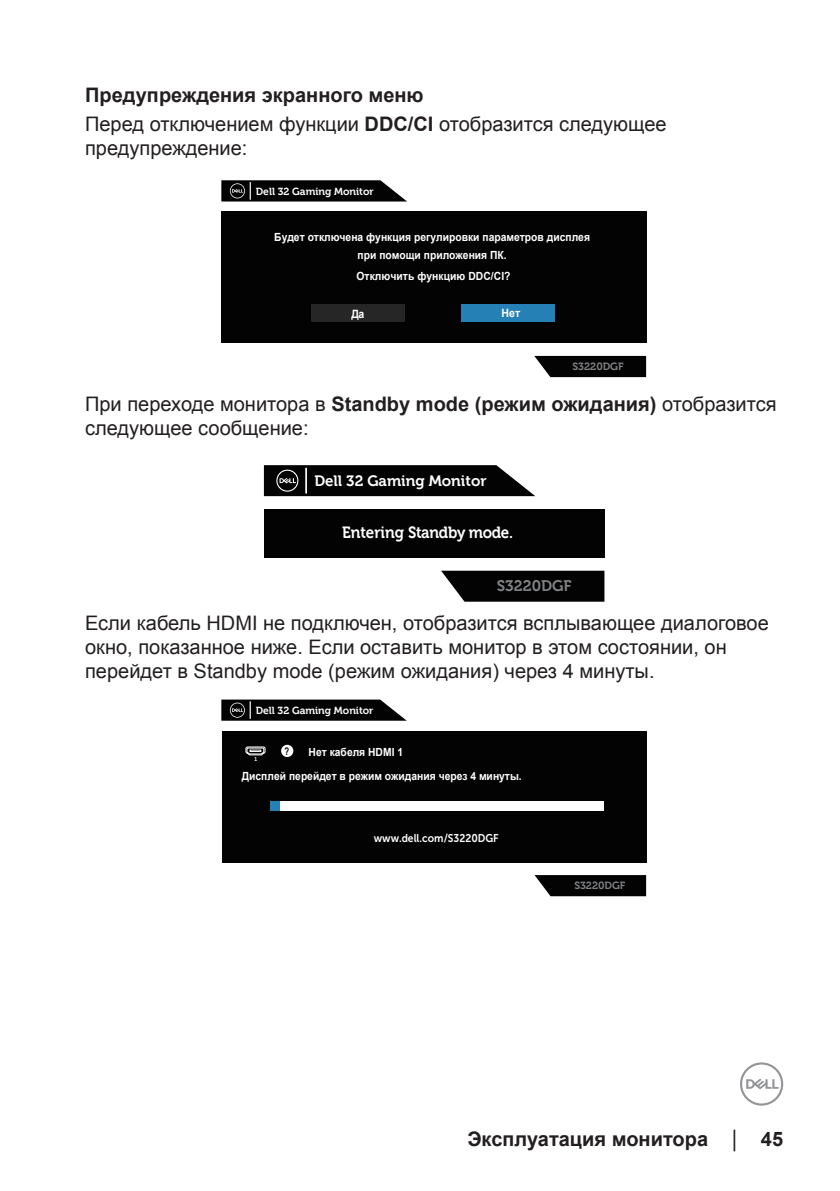
<style>
.page{position:relative;width:840px;height:1191px;background:#fff}
.page>*{position:absolute;margin:0;border:0;box-sizing:border-box;transform-origin:0 0}
.text{font:20px/24px "Arial";color:#231f20}
.Head3{font:700 20px "Arial";color:#231f20}
.t1{font:700 16.4px "Museo For Dell";letter-spacing:-.02em;color:#fff;scale:.92 1}
.t2{font:700 15.4px "Museo For Dell";color:#808285}
.t3{font:700 15px "Museo For Dell";color:#fff}
.t4{font:700 11.4px "Arial";color:#fff;scale:.92 1}
.t5{font:700 11.2px/17.6px "Arial";color:#fff;text-align:center;scale:.92 1}
.t6{font:11.2px "Museo Sans For Dell 700";color:#fff;scale:.92 1}
.t7{font:700 10.6px "Museo For Dell";color:#808285}
.t8{font:700 10.4px "Museo For Dell";color:#fff}
.t9{font:700 10.4px "Arial";color:#030303;scale:.73 1}
.t10{font:5.8px "Museo Sans For Dell 700";color:#fff;scale:.92 1}
.s1{font-weight:700}
.s2{font-family:"Times New Roman";font-weight:400;font-size:18px}
</style>
<div class="page">
<svg style="left:740px;top:1062px;width:42px;height:43px"></svg>
<div style="left:221px;top:212px;width:425px;height:131px;background:#030303"></div>
<div style="left:311px;top:304px;width:94px;height:18px;background:#262626"></div>
<div style="left:461px;top:304px;width:94px;height:18px;background:#2581b5"></div>
<svg style="left:534px;top:356px;width:111px;height:21px;background:#151515"></svg>
<svg style="left:221px;top:180px;width:186px;height:21px;background:#1d1d1d"></svg>
<div style="left:264px;top:509px;width:340px;height:49px;background:#030303"></div>
<svg style="left:441px;top:571px;width:163px;height:30px;background:#151515"></svg>
<svg style="left:264px;top:465px;width:271px;height:31px;background:#1a1a1a"></svg>
<div style="left:222px;top:731px;width:424px;height:131px;background:#030303"></div>
<svg style="left:534px;top:875px;width:111px;height:21px;background:#171717"></svg>
<div style="left:270px;top:801px;width:333px;height:10px;background:#fff"></div>
<div style="left:281px;top:745px;width:12px;height:12px;background:#fff;border-radius:50%"></div>
<svg style="left:245px;top:746px;width:20px;height:9px"></svg>
<div style="left:270px;top:801px;width:9px;height:10px;background:#2581b5"></div>
<svg style="left:221px;top:699px;width:185px;height:21px;background:#202020"></svg>
<p class="Head3" style="left:85px;top:81px;width:340px">Предупреждения экранного меню</p>
<p class="text" style="left:85px;top:112px;width:582px">Перед отключением функции <span class="s1">DDC/CI</span> отобразится следующее предупреждение:</p>
<p class="t8" style="left:256px;top:185px;width:119px">Dell 32 Gaming Monitor</p>
<p class="t5" style="left:274px;top:229px;width:344px">Будет отключена функция регулировки параметров дисплея при помощи приложения ПК.</p>
<p class="t5" style="left:356px;top:267px;width:169px">Отключить функцию DDC/CI?</p>
<p class="t4" style="left:351px;top:306px;width:15px">Да</p>
<p class="t4" style="left:501px;top:305px;width:22px">Нет</p>
<p class="t7" style="left:572px;top:360px;width:53px">S3220DGF</p>
<p class="text" style="left:85px;top:392px;width:692px">При переходе монитора в <span class="s1">Standby mode (режим ожидания)</span> отобразится следующее сообщение:</p>
<p class="t3" style="left:314px;top:472px;width:174px">Dell 32 Gaming Monitor</p>
<p class="t1" style="left:342px;top:523px;width:187px">Entering Standby mode.</p>
<p class="t2" style="left:496px;top:577px;width:76px">S3220DGF</p>
<p class="text" style="left:85px;top:611px;width:684px">Если кабель HDMI не подключен, отобразится всплывающее диалоговое окно, показанное ниже. Если оставить монитор в этом состоянии, он перейдет в Standby mode (режим ожидания) через 4 минуты.</p>
<p class="t8" style="left:256px;top:704px;width:119px">Dell 32 Gaming Monitor</p>
<p class="t9" style="left:284px;top:743px;width:8px">?</p>
<p class="t5" style="left:242px;top:740px;width:305px;line-height:23.8px;text-align:left;text-indent:67px">Нет кабеля HDMI 1<br>Дисплей перейдет в режим ожидания через 4 минуты.</p>
<p class="t10" style="left:254px;top:755px;width:4px">1</p>
<p class="t6" style="left:373px;top:831px;width:137px">www.dell.com/S3220DGF</p>
<p class="t7" style="left:574px;top:879px;width:53px">S3220DGF</p>
<p class="Head3" style="left:467px;top:1124px;width:317px">Эксплуатация монитора <span class="s2">│</span> 45</p>
</div>
